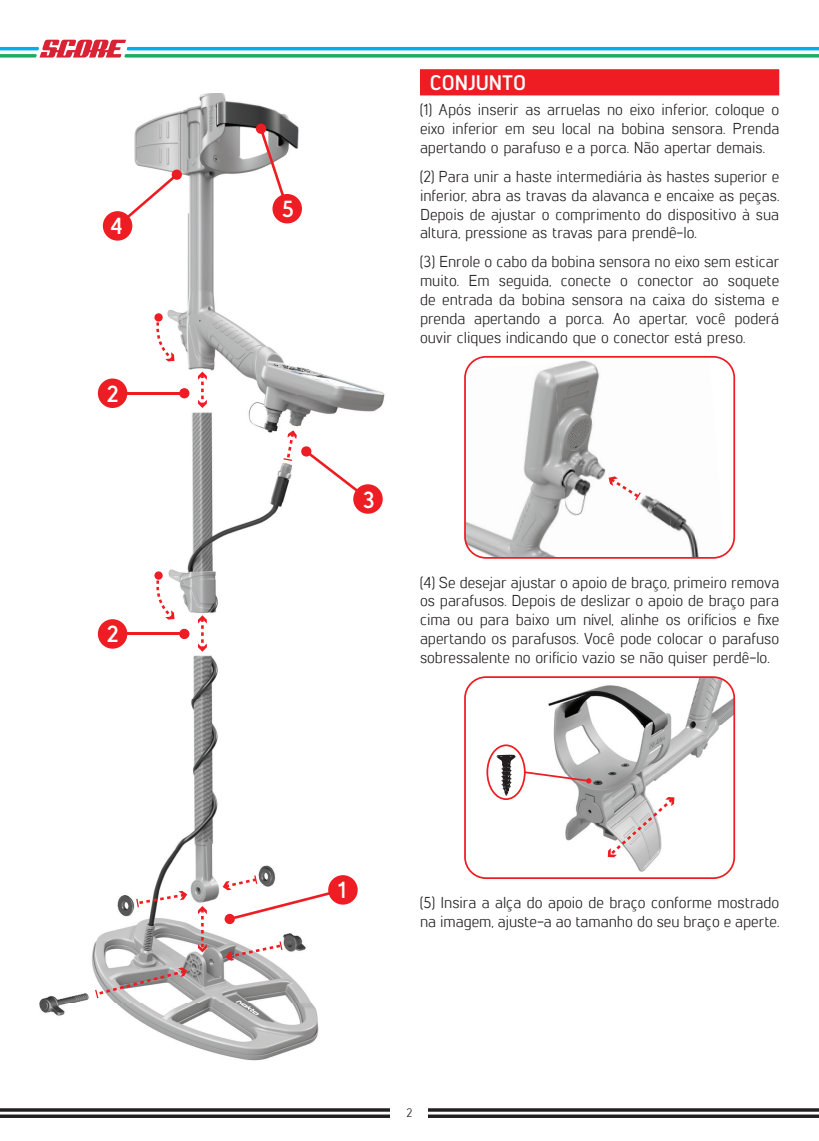
<style>
.page{position:relative;width:819px;height:1141px;background:#fff}
.page>*{position:absolute;margin:0;border:0;box-sizing:border-box;transform-origin:0 0}
.t1{font:700 23.28px "Lintel";color:#fff}
.t2{font:700 21px "Lintel";color:#fff}
.t3{font:15.75px/18.9px "Lintel";color:#231f20;text-align:justify}
.t4{font:12.25px "Lintel";color:#231f20}
</style>
<div class="page">
<svg style="left:0;top:40px;width:819px;height:18px"></svg>
<svg style="left:0;top:1108px;width:819px;height:10px"></svg>
<div style="left:390px;top:1107px;width:38px;height:13px;background:#fff"></div>
<div style="left:420px;top:69px;width:359px;height:26px;background:#ee1d23"></div>
<svg style="left:464px;top:356px;width:271px;height:203px"></svg>
<svg style="left:608px;top:476px;width:32px;height:24px"></svg>
<svg style="left:464px;top:676px;width:271px;height:203px"></svg>
<svg style="left:607px;top:797px;width:67px;height:60px"></svg>
<svg style="left:486px;top:744px;width:105px;height:56px"></svg>
<img style="left:40px;top:94px;width:345px;height:967px">
<svg style="left:117px;top:169px;width:65px;height:58px"></svg>
<div style="left:103px;top:211px;width:29px;height:30px;background:#ee1d23;border-radius:50%"></div>
<hr style="left:113px;top:392px;width:71px;height:3px;background:#ee1d23">
<div style="left:179px;top:388px;width:10px;height:10px;background:#ee1d23;border-radius:50%"></div>
<div style="left:98px;top:379px;width:29px;height:29px;background:#ee1d23;border-radius:50%"></div>
<hr style="left:113px;top:633px;width:71px;height:2px;background:#ee1d23">
<div style="left:179px;top:629px;width:10px;height:10px;background:#ee1d23;border-radius:50%"></div>
<div style="left:98px;top:619px;width:29px;height:30px;background:#ee1d23;border-radius:50%"></div>
<svg style="left:255px;top:123px;width:33px;height:86px"></svg>
<div style="left:272px;top:194px;width:30px;height:29px;background:#ee1d23;border-radius:50%"></div>
<div style="left:353px;top:484px;width:30px;height:30px;background:#ee1d23;border-radius:50%"></div>
<div style="left:328px;top:875px;width:29px;height:30px;background:#ee1d23;border-radius:50%"></div>
<svg style="left:154px;top:313px;width:9px;height:9px"></svg>
<svg style="left:156px;top:317px;width:18px;height:44px"></svg>
<svg style="left:154px;top:571px;width:9px;height:9px"></svg>
<svg style="left:156px;top:575px;width:18px;height:45px"></svg>
<svg style="left:198px;top:615px;width:9px;height:37px"></svg>
<svg style="left:198px;top:372px;width:9px;height:36px"></svg>
<svg style="left:198px;top:906px;width:9px;height:46px"></svg>
<svg style="left:283px;top:430px;width:86px;height:70px"></svg>
<svg style="left:136px;top:891px;width:51px;height:16px"></svg>
<svg style="left:95px;top:967px;width:92px;height:31px"></svg>
<svg style="left:225px;top:941px;width:57px;height:20px"></svg>
<svg style="left:222px;top:875px;width:121px;height:50px"></svg>
<h1 class="t1" style="left:110px;top:210px;width:14px">4</h1>
<h1 class="t1" style="left:107px;top:377px;width:13px">2</h1>
<h1 class="t1" style="left:107px;top:618px;width:13px">2</h1>
<h1 class="t1" style="left:282px;top:193px;width:14px">5</h1>
<h2 class="t2" style="left:430px;top:68px;width:98px">CONJUNTO</h2>
<p class="t3" style="left:420px;top:100px;width:361px">(1) Após inserir as arruelas no eixo inferior, coloque o eixo inferior em seu local na bobina sensora. Prenda apertando o parafuso e a porca. Não apertar demais.</p>
<p class="t3" style="left:420px;top:166px;width:361px">(2) Para unir a haste intermediária às hastes superior e inferior, abra as travas da alavanca e encaixe as peças.<br>Depois de ajustar o comprimento do dispositivo à sua altura, pressione as travas para prendê-lo.</p>
<p class="t3" style="left:420px;top:252px;width:361px">(3) Enrole o cabo da bobina sensora no eixo sem esticar muito. Em seguida, conecte o conector ao soquete de entrada da bobina sensora na caixa do sistema e prenda apertando a porca. Ao apertar, você poderá ouvir cliques indicando que o conector está preso.</p>
<h1 class="t1" style="left:363px;top:483px;width:14px">3</h1>
<p class="t3" style="left:420px;top:572px;width:361px">(4) Se desejar ajustar o apoio de braço, primeiro remova os parafusos. Depois de deslizar o apoio de braço para cima ou para baixo um nível, alinhe os orifícios e fixe apertando os parafusos. Você pode colocar o parafuso sobressalente no orifício vazio se não quiser perdê-lo.</p>
<h1 class="t1" style="left:338px;top:874px;width:10px">1</h1>
<p class="t3" style="left:420px;top:892px;width:361px">(5) Insira a alça do apoio de braço conforme mostrado na imagem, ajuste-a ao tamanho do seu braço e aperte.</p>
<p class="t4" style="left:406px;top:1104px;width:7px">2</p>
</div>
